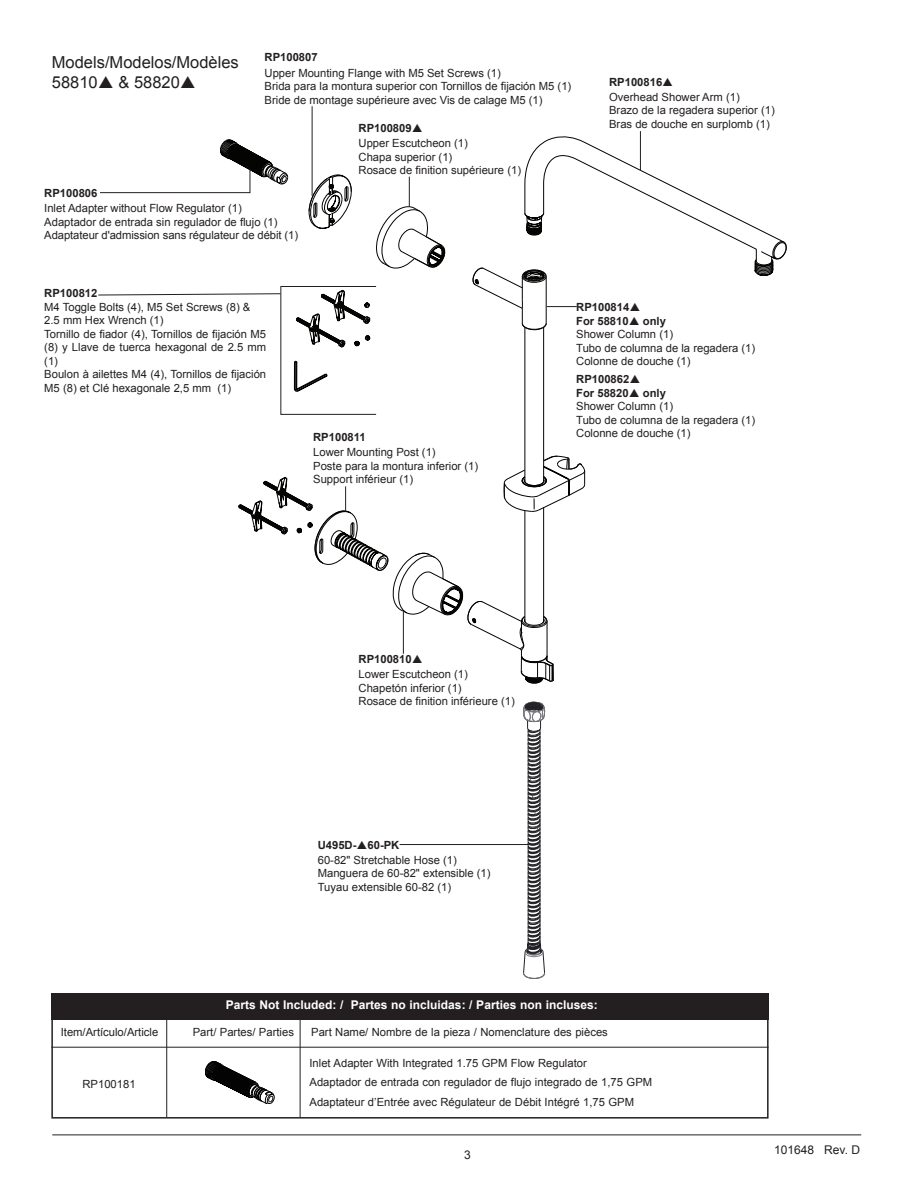
<style>
.page{position:relative;width:918px;height:1188px;background:#fff}
.page>*{position:absolute;margin:0;border:0;box-sizing:border-box;transform-origin:0 0}
.t1{font:16.5px/19.8px "Arial";color:#231f20}
.t2{font:700 12px "Arial";color:#fff}
.t3{font:12px "Arial";color:#231f20}
.t4{font:11.25px/13.5px "Arial";color:#231f20}
.t5{font:700 11.25px/13.5px "Arial";color:#231f20}
</style>
<div class="page">
<svg style="left:523px;top:702px;width:22px;height:277px"></svg>
<hr style="left:52px;top:1135px;width:809px;height:1px;background:#231f20">
<div style="left:51px;top:1012px;width:718px;height:107px;border:2px solid #231f20"></div>
<div style="left:51px;top:993px;width:718px;height:27px;background:#231f20"></div>
<hr style="left:166px;top:1015px;width:1px;height:103px;background:#231f20">
<hr style="left:300px;top:1015px;width:1px;height:103px;background:#231f20">
<hr style="left:51px;top:1047px;width:718px;height:1px;background:#231f20">
<svg style="left:205px;top:1061px;width:69px;height:43px"></svg>
<hr style="left:312px;top:106px;width:1px;height:90px;background:#231f20">
<hr style="left:400px;top:844px;width:129px;height:1px;background:#231f20">
<svg style="left:98px;top:124px;width:688px;height:560px"></svg>
<p class="t5" style="left:265px;top:51px;width:55px">RP100807</p>
<p class="t4" style="left:265px;top:66px;width:308px">Upper Mounting Flange with M5 Set Screws (1)<br>Brida para la montura superior con Tornillos de fijación M5 (1)<br>Bride de montage supérieure avec Vis de calage M5 (1)</p>
<h1 class="t1" style="left:52px;top:53px;width:189px">Models/Modelos/Modèles<br>58810</h1>
<h1 class="t1" style="left:118px;top:72px;width:63px">&amp; 58820</h1>
<p class="t5" style="left:609px;top:75px;width:55px">RP100816</p>
<p class="t4" style="left:609px;top:90px;width:167px">Overhead Shower Arm (1)<br>Brazo de la regadera superior (1)<br>Bras de douche en surplomb (1)</p>
<p class="t5" style="left:359px;top:122px;width:55px">RP100809</p>
<p class="t4" style="left:359px;top:137px;width:164px">Upper Escutcheon (1)<br>Chapa superior (1)<br>Rosace de finition supérieure (1)</p>
<p class="t5" style="left:44px;top:187px;width:55px">RP100806</p>
<p class="t4" style="left:44px;top:201px;width:255px">Inlet Adapter without Flow Regulator (1)<br>Adaptador de entrada sin regulador de flujo (1)<br>Adaptateur d'admission sans régulateur de débit (1)</p>
<p class="t5" style="left:44px;top:287px;width:55px">RP100812</p>
<p class="t4" style="left:44px;top:300px;width:223px">M4 Toggle Bolts (4), M5 Set Screws (8) &amp;<br>2.5 mm Hex Wrench (1)<br>Tornillo de fiador (4), Tornillos de fijación M5 (8) y Llave de tuerca hexagonal de 2.5 mm (1)<br>Boulon à ailettes M4 (4), Tornillos de fijación<br>M5 (8) et Clé hexagonale 2,5 mm (1)</p>
<p class="t5" style="left:576px;top:301px;width:55px">RP100814<br>For 58810</p>
<p class="t5" style="left:643px;top:315px;width:25px">only</p>
<p class="t4" style="left:576px;top:328px;width:181px">Shower Column (1)<br>Tubo de columna de la regadera (1)<br>Colonne de douche (1)</p>
<p class="t5" style="left:576px;top:373px;width:55px">RP100862<br>For 58820</p>
<p class="t5" style="left:643px;top:386px;width:25px">only</p>
<p class="t4" style="left:576px;top:400px;width:181px">Shower Column (1)<br>Tubo de columna de la regadera (1)</p>
<p class="t5" style="left:313px;top:431px;width:54px">RP100811</p>
<p class="t4" style="left:576px;top:427px;width:116px">Colonne de douche (1)</p>
<p class="t4" style="left:313px;top:446px;width:167px">Lower Mounting Post (1)<br>Poste para la montura inferior (1)<br>Support inférieur (1)</p>
<p class="t5" style="left:359px;top:653px;width:55px">RP100810</p>
<p class="t4" style="left:359px;top:667px;width:158px">Lower Escutcheon (1)<br>Chapetón inferior (1)<br>Rosace de finition inférieure (1)</p>
<p class="t5" style="left:318px;top:839px;width:83px">U495D- 60-PK</p>
<p class="t4" style="left:318px;top:853px;width:174px">60-82" Stretchable Hose (1)<br>Manguera de 60-82" extensible (1)<br>Tuyau extensible 60-82 (1)</p>
<p class="t2" style="left:226px;top:997px;width:373px">Parts Not Included: / Partes no incluidas: / Parties non incluses:</p>
<p class="t4" style="left:61px;top:1026px;width:99px">Item/Artículo/Article</p>
<p class="t4" style="left:193px;top:1026px;width:103px">Part/ Partes/ Parties</p>
<p class="t4" style="left:311px;top:1026px;width:298px">Part Name/ Nombre de la pieza / Nomenclature des pièces</p>
<p class="t4" style="left:83px;top:1078px;width:55px">RP100181</p>
<p class="t4" style="left:310px;top:1053px;width:344px;line-height:19.5px">Inlet Adapter With Integrated 1.75 GPM Flow Regulator<br>Adaptador de entrada con regulador de flujo integrado de 1,75 GPM<br>Adaptateur d’Entrée avec Régulateur de Débit Intégré 1,75 GPM</p>
<p class="t3" style="left:464px;top:1147px;width:8px">3</p>
<p class="t3" style="left:774px;top:1142px;width:87px">101648 Rev. D</p>
</div>
